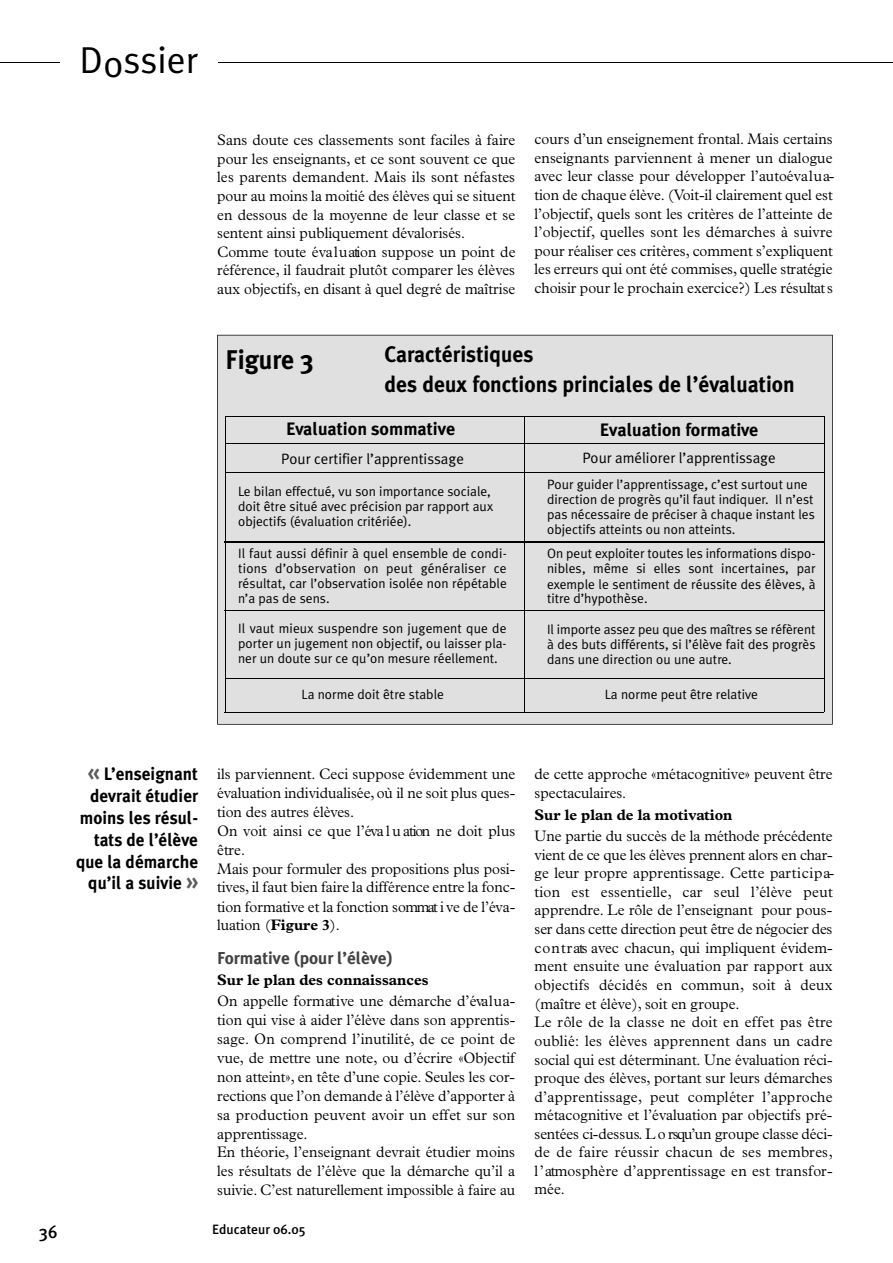
<style>
.page{position:relative;width:893px;height:1263px;background:#fff}
.page>*{position:absolute;margin:0;border:0;box-sizing:border-box;transform-origin:0 0}
.t1{font:37.5px "Meta Plus Normal";color:#000}
.t2{font:700 27px "Meta Plus";color:#000;scale:.95 1}
.t3{font:700 22.5px/29.8px "Meta Plus";color:#000;scale:.95 1}
.t4{font:700 18px/21.8px "Meta Plus";color:#000;text-align:right;scale:.95 1}
.t5{font:700 18px "Meta Plus";color:#000}
.t6{font:500 18px "Meta Plus";color:#000;scale:.95 1}
.t7{font:700 17.25px "Meta Plus";color:#424242}
.t8{font:300 15.3px/18.6px "Plantin";color:#000}
.t9{font:700 15.3px "Plantin";color:#000}
.t10{font:15px "Meta Plus Normal";color:#000}
.t11{font:13.5px/15px "Meta Plus Normal";color:#000;text-align:justify}
.t12{font:500 13.5px "Meta Plus";color:#000}
.s1{font-size:24px;color:#5e5e5e}
.s2{font-weight:700}
</style>
<div class="page">
<hr style="left:0;top:63px;width:892px;height:1px;background:#000">
<div style="left:60px;top:34px;width:158px;height:56px;background:#fff"></div>
<div style="left:217px;top:335px;width:615px;height:390px;background:#dfe0df"></div>
<hr style="left:523px;top:417px;width:1px;height:295px;background:#000">
<hr style="left:225px;top:417px;width:1px;height:295px;background:#000">
<hr style="left:823px;top:417px;width:1px;height:295px;background:#000">
<hr style="left:225px;top:416px;width:598px;height:1px;background:#000">
<hr style="left:225px;top:443px;width:599px;height:1px;background:#000">
<hr style="left:225px;top:472px;width:599px;height:1px;background:#000">
<hr style="left:225px;top:541px;width:598px;height:1px;background:#000">
<hr style="left:225px;top:611px;width:598px;height:1px;background:#000">
<hr style="left:225px;top:678px;width:599px;height:1px;background:#000">
<hr style="left:225px;top:712px;width:598px;height:1px;background:#000">
<h1 class="t1" style="left:80px;top:44px;width:120px">Dossier</h1>
<p class="t8" style="left:217px;top:132px;width:300px">Sans doute ces classements sont faciles à faire pour les enseignants, et ce sont souvent ce que les parents demandent. Mais ils sont néfastes pour au moins la moitié des élèves qui se situent en dessous de la moyenne de leur classe et se sentent ainsi publiquement dévalorisés.<br>Comme toute éva l u ation suppose un point de référence, il faudrait plutôt comparer les élèves aux objectifs, en disant à quel degré de maîtrise</p>
<p class="t8" style="left:534px;top:131px;width:301px;text-align:justify">cours d’un enseignement frontal. Mais certains enseignants parviennent à mener un dialogue avec leur classe pour développer l’autoéva l u a&shy;tion de chaque élève . ( Voit-il clairement quel est l’objectif, quels sont les critères de l’atteinte de l’o b je c tif, quelles sont les démarches à suivre pour réaliser ces critè re s , comment s’expliquent les erre u rs qui ont été commises, quelle straté gie choisir pour le prochain exercice?) Les résultat s</p>
<h2 class="t2" style="left:225px;top:348px;width:94px">Figure 3</h2>
<h3 class="t3" style="left:384px;top:341px;width:433px">Caractéristiques<br>des deux fonctions princiales de l’évaluation</h3>
<p class="t5" style="left:286px;top:421px;width:171px">Evaluation sommative</p>
<p class="t10" style="left:281px;top:453px;width:184px">Pour certifier l’apprentissage</p>
<p class="t5" style="left:599px;top:422px;width:160px">Evaluation formative</p>
<p class="t10" style="left:582px;top:452px;width:195px">Pour améliorer l’apprentissage</p>
<p class="t11" style="left:238px;top:485px;width:256px;text-align:left">Le bilan effectué, vu son importance sociale, doit être situé avec précision par rapport aux objectifs (évaluation critériée).</p>
<p class="t11" style="left:547px;top:478px;width:269px;text-align:left">Pour guider l’apprentissage, c’est surtout une direction de progrès qu’il faut indiquer. Il n’est pas nécessaire de préciser à chaque instant les objectifs atteints ou non atteints.</p>
<p class="t11" style="left:238px;top:547px;width:270px">Il faut aussi définir à quel ensemble de condi&shy;tions d’observation on peut généraliser ce résultat, car l’observation isolée non répétable n’a pas de sens.</p>
<p class="t11" style="left:547px;top:547px;width:270px">On peut exploiter toutes les informations dispo&shy;nibles, même si elles sont incertaines, par exemple le sentiment de réussite des élèves, à titre d’hypothèse.</p>
<p class="t11" style="left:238px;top:622px;width:270px">Il vaut mieux suspendre son jugement que de porter un jugement non objectif, ou laisser pla&shy;ner un doute sur ce qu’on mesure réellement.</p>
<p class="t11" style="left:547px;top:622px;width:270px">Il importe assez peu que des maîtres se réfèrent à des buts différents, si l’élève fait des progrès dans une direction ou une autre.</p>
<p class="t11" style="left:301px;top:688px;width:144px">La norme doit être stable</p>
<p class="t11" style="left:604px;top:688px;width:155px">La norme peut être relative</p>
<p class="t4" style="left:76px;top:764px;width:130px"><span class="s1">«</span> L’enseignant devrait étudier moins les résul&shy;tats de l’élève que la démarche qu’il a suivie <span class="s1">»</span></p>
<p class="t8" style="left:217px;top:766px;width:300px">ils parviennent. Ceci suppose évidemment une é va lu ation individualisée, où il ne soit plus ques&shy;tion des autres élèves.<br>On voit ainsi ce que l’éva l u ation ne doit plus être.<br>Mais pour formuler des propositions plus posi&shy;tive s , il faut bien faire la différence entre la fonc&shy;tion form ative et la fonction sommat i ve de l’éva&shy;luation (<span class="s2">Figure 3</span>).</p>
<p class="t7" style="left:217px;top:951px;width:177px">Formative (pour l’élève)</p>
<p class="t9" style="left:217px;top:975px;width:213px">Sur le plan des connaissances</p>
<p class="t8" style="left:217px;top:993px;width:300px">On appelle form ative une démarche d’éva lu a&shy;tion qui vise à aider l’élève dans son apprentis&shy;s a g e . On comprend l’inutilité, de ce point de v u e , de mettre une note, ou d’écrire «Objectif non atteint», en tête d’une copie. Seules les cor&shy;rections que l’on demande à l’élève d’apporter à sa production peuvent avoir un effet sur son apprentissage.<br>En théorie , l’enseignant devrait étudier moins les résultats de l’élève que la démarche qu’il a suivie. C’est naturellement impossible à faire au</p>
<p class="t8" style="left:534px;top:766px;width:299px">de cette approche «métacognitive» peuvent être spectaculaires.</p>
<p class="t9" style="left:534px;top:810px;width:199px">Sur le plan de la motivation</p>
<p class="t8" style="left:534px;top:828px;width:301px">Une partie du succès de la méthode précédente vient de ce que les élèves prennent alors en char&shy;ge leur propre apprentissage. Cette part ic ip a&shy;tion est essentielle, car seul l’élève peut apprendre. Le rôle de l’enseignant pour pous&shy;ser dans cette direction peut être de négocier des c o n t r ats avec chacun, qui impliquent évidem&shy;ment ensuite une éva lu ation par rapport aux objectifs décidés en commun, soit à deux (maître et élève), soit en groupe.<br>Le rôle de la classe ne doit en effet pas être o u b lié : les élèves apprennent dans un cadre social qui est déterminant. Une évaluation réci&shy;proque des élèves, portant sur leurs démarches d ’a p p r e n tis s a g e , peut compléter l’approche métacognitive et l’évaluation par objectifs pré&shy;sentées ci-dessus. L o rsqu’un groupe classe déci&shy;de de faire réussir chacun de ses membres, l ’ atmosphère d’apprentissage en est transfor&shy;mée.</p>
<p class="t6" style="left:39px;top:1224px;width:21px">36</p>
<p class="t12" style="left:212px;top:1223px;width:95px">Educateur 06.05</p>
</div>
